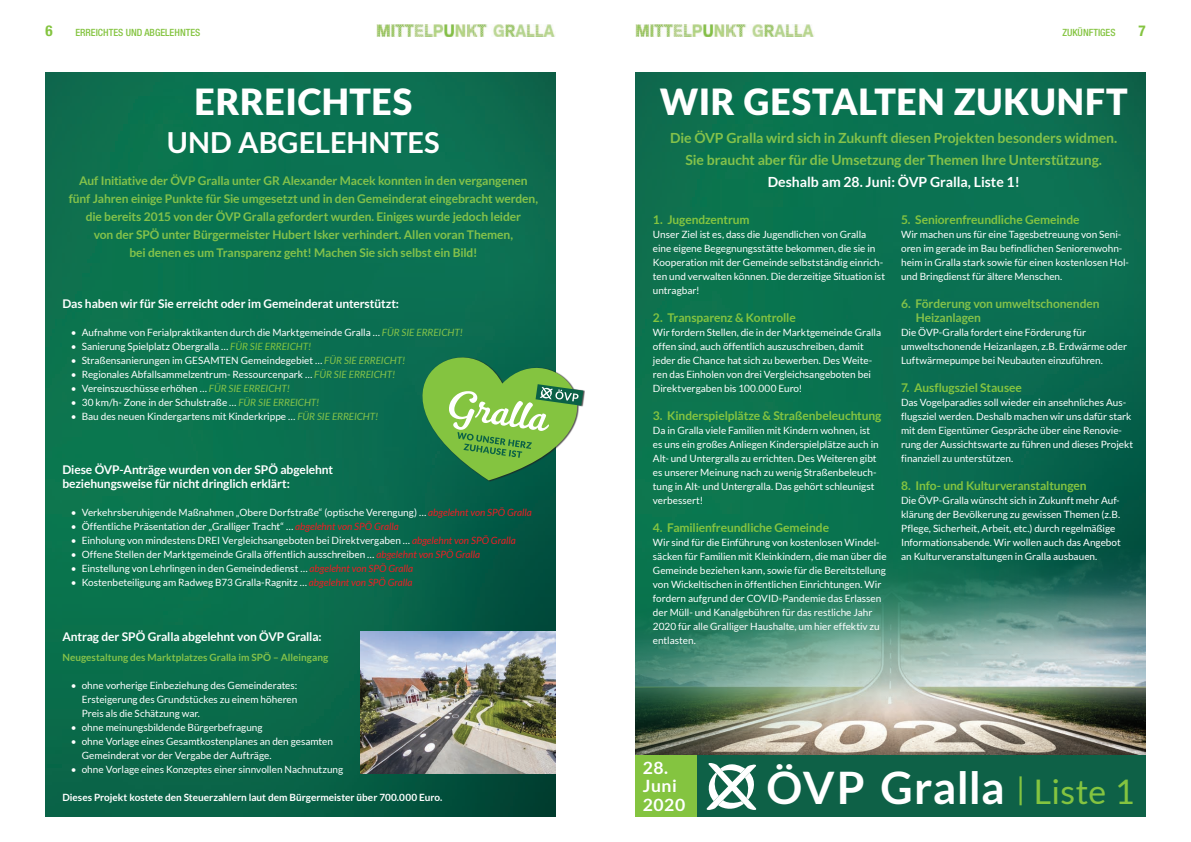
<style>
.page{position:relative;width:1191px;height:842px;background:#fff}
.page>*{position:absolute;margin:0;border:0;box-sizing:border-box;transform-origin:0 0}
.t1{font:700 44.9px "Lato";letter-spacing:.01em;color:#fff}
.t2{font:900 36px "Lato";letter-spacing:.02em;color:#fff}
.t3{font:700 29px "Lato";color:#fff}
.t4{font:700 17px/18.5px "Lato";letter-spacing:.03em;color:#fff;scale:1.04 1}
.t5{font:700 condensed 15px "Helvetica Neue LT Std";color:#84c440}
.t6{font:700 14px/22px "Lato";letter-spacing:-.01em;color:#84c24a;text-align:center}
.t7{font:700 14px "Lato";color:#fff}
.t8{font:700 12px/18px "Lato";letter-spacing:-.01em;color:#84c24a;text-align:center}
.t9{font:700 12px "Lato";letter-spacing:-.01em;color:#84c440}
.t10{font:700 12px/14px "Lato";letter-spacing:-.01em;color:#fff}
.t11{font:10px/14px "Lato";color:#fff}
.t12{font:700 10px "Lato";color:#fff}
.t13{font:700 10px "Lato";color:#84c24a}
.t14{font:500 condensed 10px "Helvetica Neue LT Std";color:#84c440}
.s1{font-style:italic;color:#84c24a}
.s2{font-style:italic;color:#84c440}
.s3{font-style:italic;color:#ee1d23}
.s4{font-weight:400;font-size:30.8px;color:#84c440}
.s5{font-weight:400;font-size:33.9px;color:#84c440}
</style>
<div class="page">
<img style="left:376px;top:25px;width:179px;height:11px">
<img style="left:635px;top:25px;width:179px;height:11px">
<img style="left:45px;top:72px;width:511px;height:744px">
<img style="left:635px;top:72px;width:510px;height:474px">
<img style="left:360px;top:631px;width:196px;height:143px">
<svg style="left:350px;top:316px;width:297px;height:164px;fill:#0b6e51"></svg>
<svg style="left:449px;top:384px;width:134px;height:74px"></svg>
<img style="left:635px;top:546px;width:510px;height:209px">
<div style="left:635px;top:755px;width:510px;height:61px;background:#0e6147"></div>
<div style="left:635px;top:755px;width:61px;height:61px;background:#84c440"></div>
<svg style="left:706px;top:763px;width:51px;height:47px"></svg>
<h3 class="t5" style="left:45px;top:22px;width:9px">6</h3>
<p class="t14" style="left:75px;top:26px;width:126px">ERREICHTES UND ABGELEHNTES</p>
<p class="t14" style="left:1062px;top:27px;width:55px">ZUKÜNFTIGES</p>
<h3 class="t5" style="left:1138px;top:22px;width:9px">7</h3>
<h2 class="t2" style="left:195px;top:81px;width:219px">ERREICHTES</h2>
<h3 class="t3" style="left:167px;top:126px;width:274px">UND ABGELEHNTES</h3>
<p class="t8" style="left:69px;top:172px;width:471px">Auf Initiative der ÖVP Gralla unter GR Alexander Macek konnten in den vergangenen fünf Jahren einige Punkte für Sie umgesetzt und in den Gemeinderat eingebracht werden, die bereits 2015 von der ÖVP Gralla gefordert wurden. Einiges wurde jedoch leider<br>von der SPÖ unter Bürgermeister Hubert Isker verhindert. Allen voran Themen,<br>bei denen es um Transparenz geht! Machen Sie sich selbst ein Bild!</p>
<p class="t10" style="left:62px;top:297px;width:338px">Das haben wir für Sie erreicht oder im Gemeinderat unterstützt:</p>
<p class="t11" style="left:71px;top:326px;width:394px">• Aufnahme von Ferialpraktikanten durch die Marktgemeinde Gralla … <span class="s1">FÜR SIE ERREICHT!</span></p>
<p class="t11" style="left:71px;top:340px;width:242px">• Sanierung Spielplatz Obergralla … <span class="s2">FÜR SIE ERREICHT!</span></p>
<p class="t11" style="left:71px;top:354px;width:336px">• Straßensanierungen im GESAMTEN Gemeindegebiet … <span class="s1">FÜR SIE ERREICHT!</span></p>
<p class="t11" style="left:71px;top:368px;width:326px">• Regionales Abfallsammelzentrum- Ressourcenpark … <span class="s1">FÜR SIE ERREICHT!</span></p>
<p class="t11" style="left:71px;top:382px;width:221px">• Vereinszuschüsse erhöhen … <span class="s1">FÜR SIE ERREICHT!</span></p>
<p class="t11" style="left:71px;top:396px;width:250px">• 30 km/h- Zone in der Schulstraße … <span class="s1">FÜR SIE ERREICHT!</span></p>
<p class="t11" style="left:71px;top:410px;width:309px">• Bau des neuen Kindergartens mit Kinderkrippe … <span class="s1">FÜR SIE ERREICHT!</span></p>
<p class="t10" style="left:62px;top:462px;width:272px">Diese ÖVP-Anträge wurden von der SPÖ abgelehnt beziehungsweise für nicht dringlich erklärt:</p>
<p class="t11" style="left:71px;top:505px;width:462px">• Verkehrsberuhigende Maßnahmen „Obere Dorfstraße“ (optische Verengung) … <span class="s3">abgelehnt von SPÖ Gralla</span></p>
<p class="t11" style="left:71px;top:519px;width:330px">• Öffentliche Präsentation der „Gralliger Tracht“ … <span class="s3">abgelehnt von SPÖ Gralla</span></p>
<p class="t11" style="left:71px;top:533px;width:446px">• Einholung von mindestens DREI Vergleichsangeboten bei Direktvergaben … <span class="s3">abgelehnt von SPÖ Gralla</span></p>
<p class="t11" style="left:71px;top:547px;width:411px">• Offene Stellen der Marktgemeinde Gralla öffentlich ausschreiben … <span class="s3">abgelehnt von SPÖ Gralla</span></p>
<p class="t11" style="left:71px;top:561px;width:344px">• Einstellung von Lehrlingen in den Gemeindedienst … <span class="s3">abgelehnt von SPÖ Gralla</span></p>
<p class="t11" style="left:71px;top:575px;width:343px">• Kostenbeteiligung am Radweg B73 Gralla-Ragnitz … <span class="s3">abgelehnt von SPÖ Gralla</span></p>
<p class="t10" style="left:62px;top:630px;width:261px">Antrag der SPÖ Gralla abgelehnt von ÖVP Gralla:</p>
<p class="t13" style="left:62px;top:652px;width:267px">Neugestaltung des Marktplatzes Gralla im SPÖ – Alleingang</p>
<p class="t11" style="left:82px;top:679px;width:217px;text-align:justify;text-indent:-11px">• ohne vorherige Einbeziehung des Gemeinderates:<br>Ersteigerung des Grundstückes zu einem höheren Preis als die Schätzung war.</p>
<p class="t11" style="left:71px;top:721px;width:193px">• ohne meinungsbildende Bürgerbefragung</p>
<p class="t11" style="left:82px;top:735px;width:253px;text-indent:-11px">• ohne Vorlage eines Gesamtkostenplanes an den gesamten<br>Gemeinderat vor der Vergabe der Aufträge.</p>
<p class="t11" style="left:71px;top:763px;width:274px">• ohne Vorlage eines Konzeptes einer sinnvollen Nachnutzung</p>
<p class="t12" style="left:62px;top:792px;width:381px">Dieses Projekt kostete den Steuerzahlern laut dem Bürgermeister über 700.000 Euro.</p>
<h2 class="t2" style="left:660px;top:80px;width:469px">WIR GESTALTEN ZUKUNFT</h2>
<h3 class="t6" style="left:670px;top:126px;width:449px">Die ÖVP Gralla wird sich in Zukunft diesen Projekten besonders widmen.<br>Sie braucht aber für die Umsetzung der Themen Ihre Unterstützung.</h3>
<h3 class="t7" style="left:768px;top:174px;width:253px">Deshalb am 28. Juni: ÖVP Gralla, Liste 1!</h3>
<p class="t9" style="left:653px;top:213px;width:98px">1. Jugendzentrum</p>
<p class="t11" style="left:653px;top:227px;width:234px">Unser Ziel ist es, dass die Jugendlichen von Gralla eine eigene Begegnungsstätte bekommen, die sie in Kooperation mit der Gemeinde selbstständig einrich&shy;ten und verwalten können. Die derzeitige Situation ist untragbar!</p>
<p class="t9" style="left:653px;top:311px;width:144px">2. Transparenz &amp; Kontrolle</p>
<p class="t11" style="left:653px;top:325px;width:230px">Wir fordern Stellen, die in der Marktgemeinde Gralla offen sind, auch öffentlich auszuschreiben, damit jeder die Chance hat sich zu bewerben. Des Weite&shy;ren das Einholen von drei Vergleichsangeboten bei Direktvergaben bis 100.000 Euro!</p>
<p class="t9" style="left:653px;top:409px;width:230px">3. Kinderspielplätze &amp; Straßenbeleuchtung</p>
<p class="t11" style="left:653px;top:423px;width:227px">Da in Gralla viele Familien mit Kindern wohnen, ist es uns ein großes Anliegen Kinderspielplätze auch in Alt- und Untergralla zu errichten. Des Weiteren gibt es unserer Meinung nach zu wenig Straßenbeleuch&shy;tung in Alt- und Untergralla. Das gehört schleunigst verbessert!</p>
<p class="t9" style="left:653px;top:521px;width:178px">4. Familienfreundliche Gemeinde</p>
<p class="t11" style="left:653px;top:535px;width:235px">Wir sind für die Einführung von kostenlosen Windel&shy;säcken für Familien mit Kleinkindern, die man über die Gemeinde beziehen kann, sowie für die Bereitstellung von Wickeltischen in öffentlichen Einrichtungen. Wir fordern aufgrund der COVID-Pandemie das Erlassen der Müll- und Kanalgebühren für das restliche Jahr 2020 für alle Gralliger Haushalte, um hier effektiv zu entlasten.</p>
<p class="t9" style="left:901px;top:212px;width:180px">5. Seniorenfreundliche Gemeinde</p>
<p class="t11" style="left:901px;top:227px;width:229px">Wir machen uns für eine Tagesbetreuung von Seni&shy;oren im gerade im Bau befindlichen Seniorenwohn&shy;heim in Gralla stark sowie für einen kostenlosen Hol&shy;und Bringdienst für ältere Menschen.</p>
<p class="t8" style="left:915px;top:296px;width:185px;line-height:14px;text-align:left;text-indent:-15px">6. Förderung von umweltschonenden<br>Heizanlagen</p>
<p class="t11" style="left:901px;top:325px;width:227px">Die ÖVP-Gralla fordert eine Förderung für umweltschonende Heizanlagen, z.B. Erdwärme oder<br>Luftwärmepumpe bei Neubauten einzuführen.</p>
<p class="t9" style="left:901px;top:380px;width:122px">7. Ausflugsziel Stausee</p>
<p class="t11" style="left:901px;top:395px;width:234px">Das Vogelparadies soll wieder ein ansehnliches Aus&shy;flugsziel werden. Deshalb machen wir uns dafür stark mit dem Eigentümer Gespräche über eine Renovie&shy;rung der Aussichtswarte zu führen und dieses Projekt finanziell zu unterstützen.</p>
<p class="t9" style="left:901px;top:478px;width:187px">8. Info- und Kulturveranstaltungen</p>
<p class="t11" style="left:901px;top:493px;width:221px">Die ÖVP-Gralla wünscht sich in Zukunft mehr Auf&shy;klärung der Bevölkerung zu gewissen Themen (z.B.<br>Pflege, Sicherheit, Arbeit, etc.) durch regelmäßige Informationsabende. Wir wollen auch das Angebot an Kulturveranstaltungen in Gralla ausbauen.</p>
<h3 class="t4" style="left:643px;top:758px;width:42px">28.<br>Juni<br>2020</h3>
<h1 class="t1" style="left:766px;top:762px;width:369px">ÖVP Gralla <span class="s4">|</span> <span class="s5">Liste 1</span></h1>
</div>
